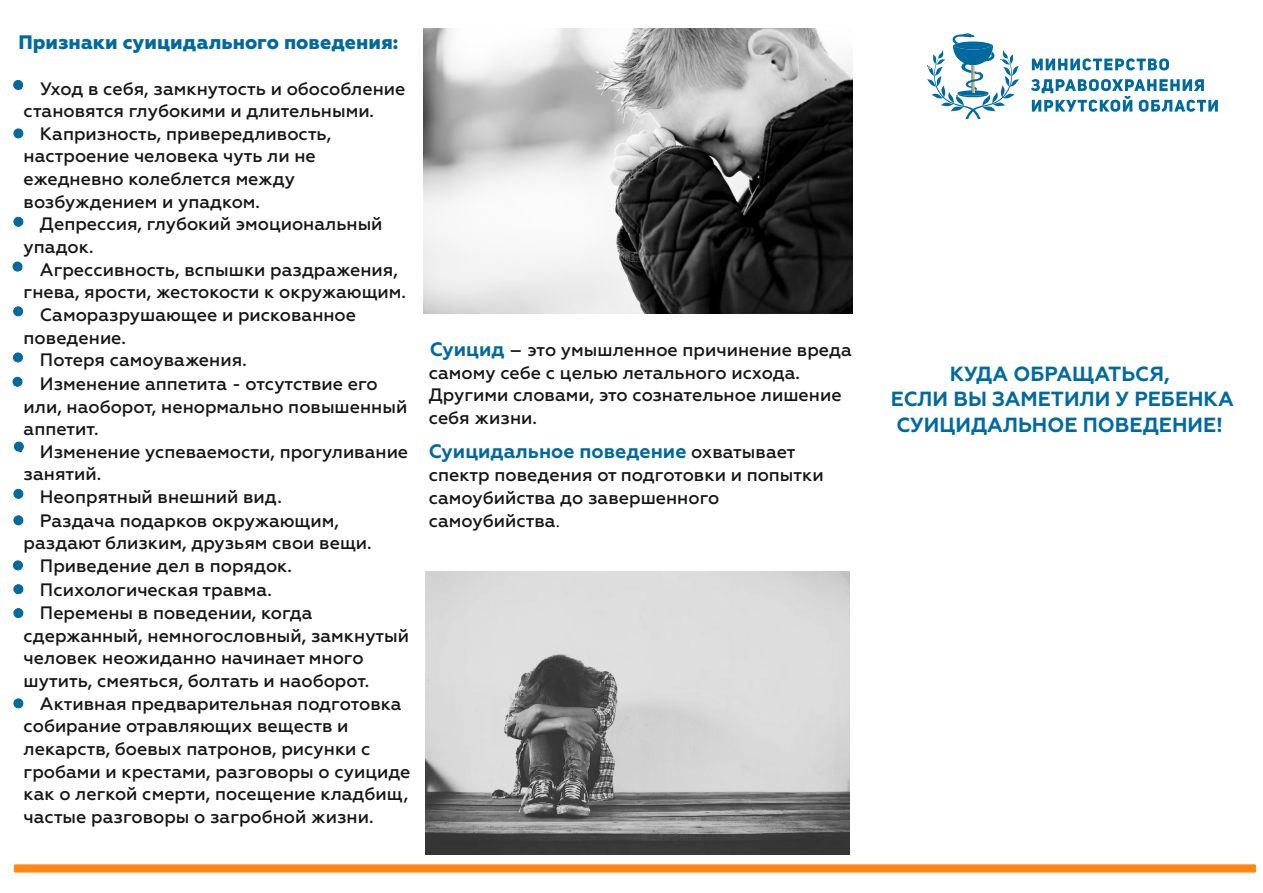
<style>
.page{position:relative;width:1263px;height:893px;background:#fff}
.page>*{position:absolute;margin:0;border:0;box-sizing:border-box;transform-origin:0 0}
.t1{font:700 20.4px/25.8px "Geometria";color:#006a9f;text-align:center}
.t2{font:800 19.5px "Geometria";color:#006a9f}
.t3{font:700 19.5px "Geometria";color:#006a9f}
.t4{font:500 18px/22.8px "Geometria";color:#151616}
.s1{font-style:italic}
.s2{font-weight:700;font-size:19.5px;color:#006a9f}
.s3{font-weight:500;font-size:18px;color:#151616}
.s4{font-family:"Times New Roman";font-weight:400;font-size:19.5px}
</style>
<div class="page">
<div style="left:13px;top:80px;width:10px;height:10px;background:#006a9f;border:1px solid #006a9f;border-radius:50%"></div>
<div style="left:13px;top:129px;width:10px;height:9px;background:#006a9f;border:1px solid #006a9f;border-radius:50%"></div>
<div style="left:13px;top:217px;width:10px;height:10px;background:#006a9f;border:1px solid #006a9f;border-radius:50%"></div>
<div style="left:13px;top:262px;width:9px;height:9px;background:#006a9f;border:1px solid #006a9f;border-radius:50%"></div>
<div style="left:13px;top:306px;width:10px;height:10px;background:#006a9f;border:1px solid #006a9f;border-radius:50%"></div>
<div style="left:13px;top:353px;width:10px;height:9px;background:#006a9f;border:1px solid #006a9f;border-radius:50%"></div>
<div style="left:13px;top:377px;width:9px;height:10px;background:#006a9f;border:1px solid #006a9f;border-radius:50%"></div>
<div style="left:14px;top:442px;width:10px;height:9px;background:#006a9f;border:1px solid #006a9f;border-radius:50%"></div>
<div style="left:13px;top:489px;width:10px;height:10px;background:#006a9f;border:1px solid #006a9f;border-radius:50%"></div>
<div style="left:13px;top:515px;width:10px;height:10px;background:#006a9f;border:1px solid #006a9f;border-radius:50%"></div>
<div style="left:13px;top:560px;width:10px;height:10px;background:#006a9f;border:1px solid #006a9f;border-radius:50%"></div>
<div style="left:13px;top:584px;width:10px;height:10px;background:#006a9f;border:1px solid #006a9f;border-radius:50%"></div>
<div style="left:13px;top:608px;width:10px;height:10px;background:#006a9f;border:1px solid #006a9f;border-radius:50%"></div>
<div style="left:13px;top:698px;width:10px;height:10px;background:#006a9f;border:1px solid #006a9f;border-radius:50%"></div>
<img style="left:424px;top:29px;width:428px;height:285px">
<div style="left:14px;top:864px;width:1242px;height:8px;background:#ff8814;border:1px solid #ff8814"></div>
<svg style="left:927px;top:33px;width:92px;height:86px"></svg>
<svg style="left:1031px;top:58px;width:187px;height:54px"></svg>
<img style="left:425px;top:572px;width:424px;height:282px">
<p class="t2" style="left:18px;top:34px;width:381px">Признаки суицидального поведения:</p>
<p class="t4" style="left:18px;top:78px;width:394px">· Уход в себя, замкнутость и обособление становятся глубокими и длительными.<br>· Капризность, привередливость, настроение человека чуть ли не ежедневно колеблется между возбуждением и упадком.<br>· Депрессия, глубокий эмоциональный упадок.<br>· Агрессивность, вспышки раздражения, гнева, ярости, жестокости к окружающим.<br>· Саморазрушающее и рискованное поведение.<br>· Потеря самоуважения<span class="s1">.<br></span>· Изменение аппетита - отсутствие его или, наоборот, ненормально повышенный аппетит.<br>· Изменение успеваемости, прогуливание занятий.<br>· Неопрятный внешний вид.<br>· Раздача подарков окружающим, раздают близким, друзьям свои вещи.<br>· Приведение дел в порядок.<br>· Психологическая травма.<br>· Перемены в поведении, когда сдержанный, немногословный, замкнутый человек неожиданно начинает много шутить, смеяться, болтать и наоборот.<br>· Активная предварительная подготовка собирание отравляющих веществ и лекарств, боевых патронов, рисунки с гробами и крестами, разговоры о суициде как о легкой смерти, посещение кладбищ, частые разговоры о загробной жизни.</p>
<p class="t4" style="left:429px;top:339px;width:424px"><span class="s2">Суицид</span> – это умышленное причинение вреда самому себе с целью летального исхода.<br>Другими словами, это сознательное лишение себя жизни.</p>
<p class="t3" style="left:429px;top:443px;width:368px">Суицидальное поведение <span class="s3">охватывает</span></p>
<p class="t4" style="left:429px;top:465px;width:396px">спектр поведения от подготовки и попытки самоубийства до завершенного самоубийства<span class="s4">.</span></p>
<p class="t1" style="left:891px;top:362px;width:344px">КУДА ОБРАЩАТЬСЯ,<br>ЕСЛИ ВЫ ЗАМЕТИЛИ У РЕБЕНКА<br>СУИЦИДАЛЬНОЕ ПОВЕДЕНИЕ!</p>
</div>
